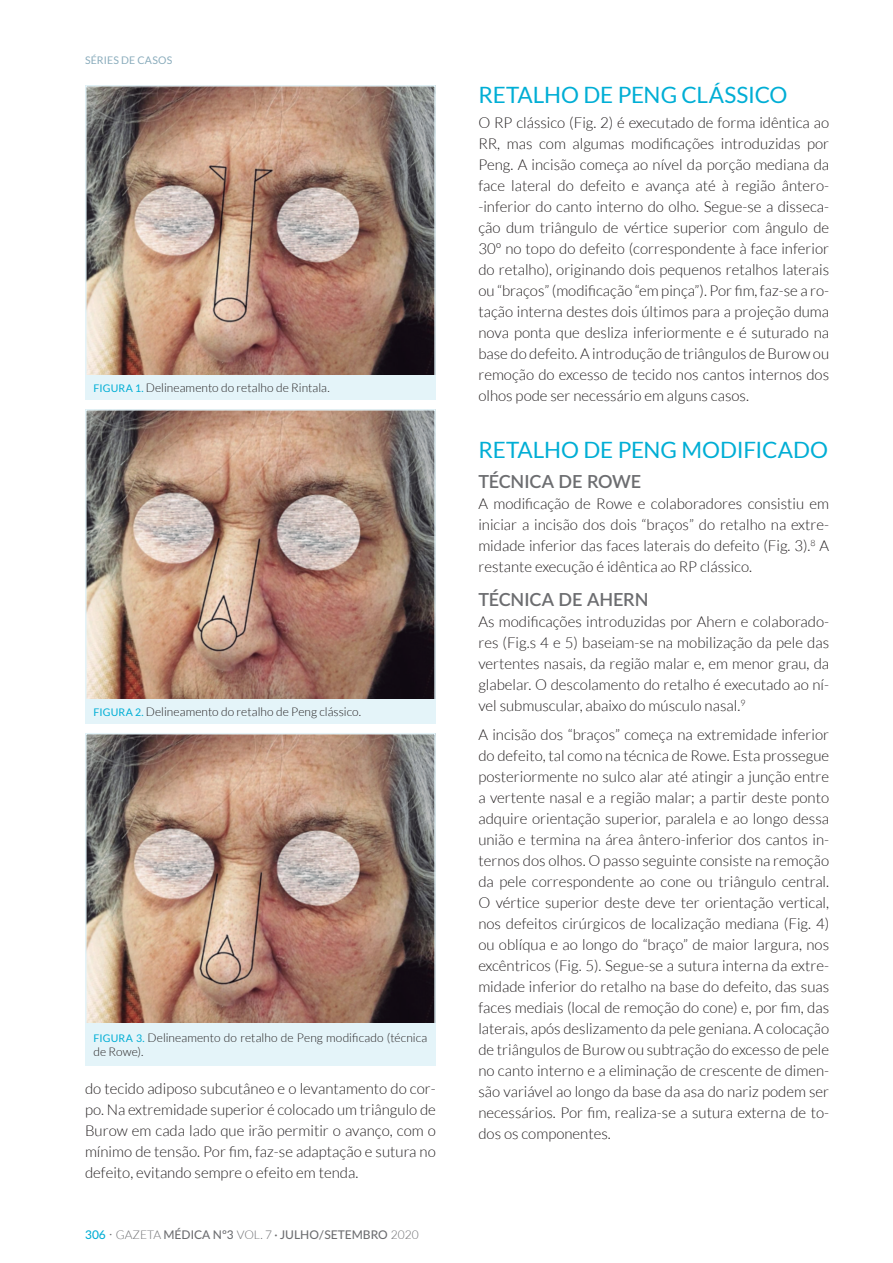
<style>
.page{position:relative;width:893px;height:1263px;background:#fff}
.page>*{position:absolute;margin:0;border:0;box-sizing:border-box;transform-origin:0 0}
.t1{font:22.5px "Lato";letter-spacing:-.005em;color:#00aed5}
.t2{font:600 18px "Lato";letter-spacing:-.005em;color:#6c6d70}
.t3{font:300 15px/21px "Lato";color:#231f20;text-align:justify}
.t4{font:300 12px/14.4px "Lato";letter-spacing:.005em;color:#231f20}
.t5{font:500 12px "Lato";color:#6c6d70}
.t6{font:10.5px "Lato";letter-spacing:.02em;color:#8aacbc}
.s1{font-weight:400;font-size:10.5px;color:#00aed5}
.s2{color:#00aed5}
.s3{font-weight:300;font-size:15px}
.s4{font-weight:300}
</style>
<div class="page">
<img style="left:88px;top:88px;width:345px;height:287px">
<div style="left:85px;top:85px;width:351px;height:301px;border:2px solid #e4f4f9"></div>
<div style="left:85px;top:375px;width:351px;height:25px;background:#e4f4f9"></div>
<img style="left:88px;top:412px;width:345px;height:287px">
<div style="left:85px;top:409px;width:351px;height:294px;border:2px solid #e4f4f9"></div>
<div style="left:85px;top:699px;width:351px;height:24px;background:#e4f4f9"></div>
<img style="left:88px;top:736px;width:345px;height:287px">
<div style="left:85px;top:733px;width:351px;height:301px;border:2px solid #e4f4f9"></div>
<div style="left:85px;top:1023px;width:351px;height:42px;background:#e4f4f9"></div>
<p class="t6" style="left:85px;top:54px;width:89px">SÉRIES DE CASOS</p>
<p class="t4" style="left:94px;top:381px;width:238px"><span class="s1">FIGURA 1.</span> Delineamento do retalho de Rintala.</p>
<p class="t4" style="left:94px;top:705px;width:269px"><span class="s1">FIGURA 2.</span> Delineamento do retalho de Peng clássico.</p>
<p class="t4" style="left:94px;top:1030px;width:335px"><span class="s1">FIGURA 3.</span> Delineamento do retalho de Peng modificado (técnica de Rowe).</p>
<p class="t3" style="left:85px;top:1078px;width:352px">do tecido adiposo subcutâneo e o levantamento do cor&shy;po. Na extremidade superior é colocado um triângulo de Burow em cada lado que irão permitir o avanço, com o mínimo de tensão. Por fim, faz-se adaptação e sutura no defeito, evitando sempre o efeito em tenda.</p>
<p class="t5" style="left:85px;top:1226px;width:335px"><span class="s2">306</span> <span class="s3">·</span> <span class="s4">GAZETA</span> MÉDICA Nº3 <span class="s4">VOL. 7</span> · JULHO/SETEMBRO <span class="s4">2020</span></p>
<h1 class="t1" style="left:478px;top:82px;width:311px">RETALHO DE PENG CLÁSSICO</h1>
<p class="t3" style="left:478px;top:113px;width:352px">O RP clássico (Fig. 2) é executado de forma idêntica ao RR, mas com algumas modificações introduzidas por Peng. A incisão começa ao nível da porção mediana da face lateral do defeito e avança até à região ântero--inferior do canto interno do olho. Segue-se a disseca&shy;ção dum triângulo de vértice superior com ângulo de 30º no topo do defeito (correspondente à face inferior do retalho), originando dois pequenos retalhos laterais ou “braços” (modificação “em pinça”). Por fim, faz-se a ro&shy;tação interna destes dois últimos para a projeção duma nova ponta que desliza inferiormente e é suturado na base do defeito. A introdução de triângulos de Burow ou remoção do excesso de tecido nos cantos internos dos olhos pode ser necessário em alguns casos.</p>
<h1 class="t1" style="left:478px;top:437px;width:351px">RETALHO DE PENG MODIFICADO</h1>
<p class="t2" style="left:478px;top:468px;width:164px">TÉCNICA DE ROWE</p>
<p class="t3" style="left:478px;top:493px;width:352px">A modificação de Rowe e colaboradores consistiu em iniciar a incisão dos dois “braços” do retalho na extre&shy;midade inferior das faces laterais do defeito (Fig. 3).<sup>8</sup> A restante execução é idêntica ao RP clássico.</p>
<p class="t2" style="left:478px;top:586px;width:172px">TÉCNICA DE AHERN</p>
<p class="t3" style="left:478px;top:611px;width:352px">As modificações introduzidas por Ahern e colaborado&shy;res (Fig.s 4 e 5) baseiam-se na mobilização da pele das vertentes nasais, da região malar e, em menor grau, da glabelar. O descolamento do retalho é executado ao ní&shy;vel submuscular, abaixo do músculo nasal.<sup>9</sup></p>
<p class="t3" style="left:478px;top:724px;width:352px">A incisão dos “braços” começa na extremidade inferior do defeito, tal como na técnica de Rowe. Esta prossegue posteriormente no sulco alar até atingir a junção entre a vertente nasal e a região malar; a partir deste ponto adquire orientação superior, paralela e ao longo dessa união e termina na área ântero-inferior dos cantos in&shy;ternos dos olhos. O passo seguinte consiste na remoção da pele correspondente ao cone ou triângulo central.<br>O vértice superior deste deve ter orientação vertical, nos defeitos cirúrgicos de localização mediana (Fig. 4) ou oblíqua e ao longo do “braço” de maior largura, nos excêntricos (Fig. 5). Segue-se a sutura interna da extre&shy;midade inferior do retalho na base do defeito, das suas faces mediais (local de remoção do cone) e, por fim, das laterais, após deslizamento da pele geniana. A colocação de triângulos de Burow ou subtração do excesso de pele no canto interno e a eliminação de crescente de dimen&shy;são variável ao longo da base da asa do nariz podem ser necessários. Por fim, realiza-se a sutura externa de to&shy;dos os componentes.</p>
</div>
